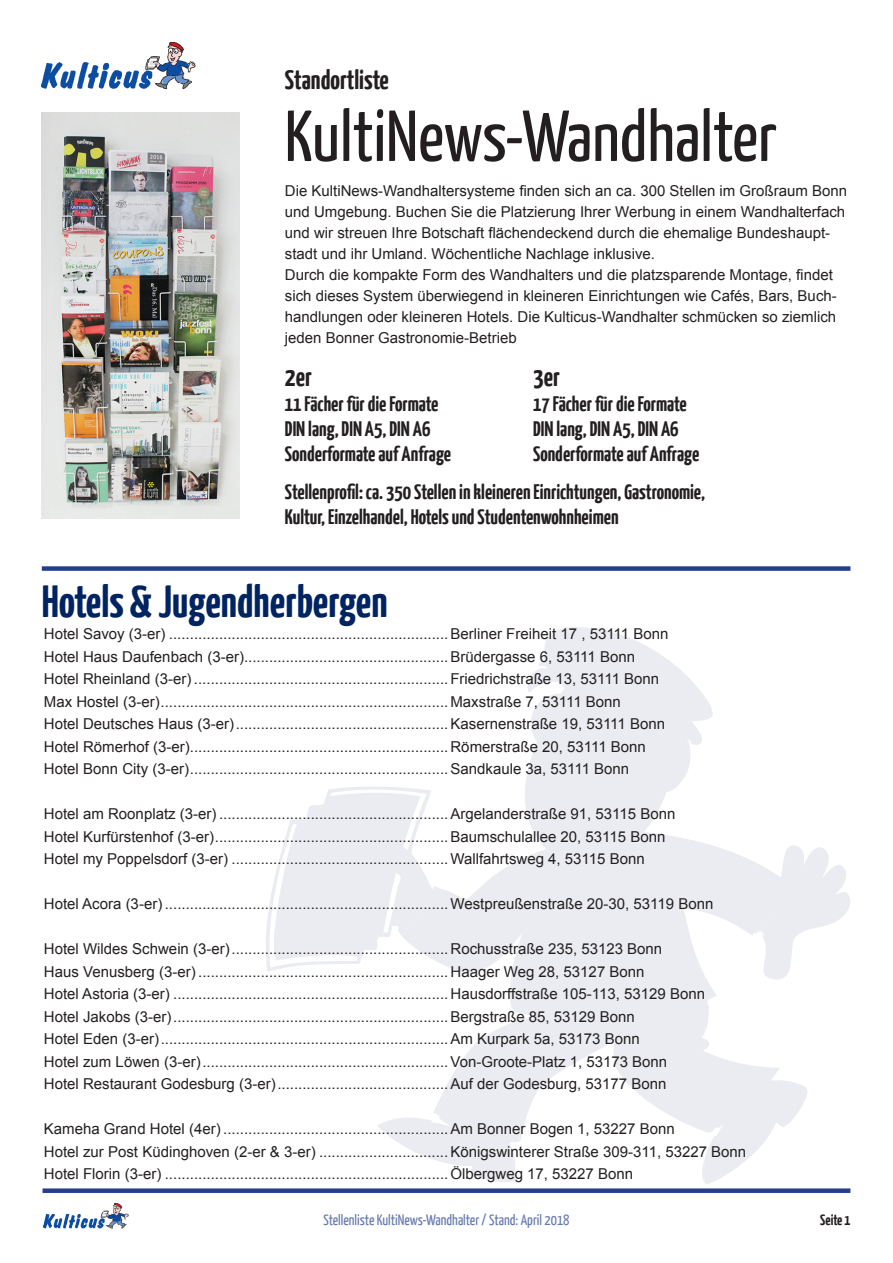
<style>
.page{position:relative;width:893px;height:1263px;background:#fff}
.page>*{position:absolute;margin:0;border:0;box-sizing:border-box;transform-origin:0 0}
.t1{font:72px "Yanone Kaffeesatz";color:#231f20}
.t2{font:700 45px "Yanone Kaffeesatz";color:#002361}
.t3{font:700 27px "Yanone Kaffeesatz";color:#231f20}
.t4{font:700 21px/25.2px "Yanone Kaffeesatz";color:#231f20}
.t5{font:15px/22.5px "Arial";color:#231f20}
.t6{font:15px "Yanone Kaffeesatz";color:#253f8e}
.t7{font:700 15px "Yanone Kaffeesatz";color:#231f20}
</style>
<div class="page">
<img style="left:44px;top:1203px;width:85px;height:26px">
<div style="left:43px;top:1188px;width:807px;height:5px;background:#253f8e"></div>
<svg style="left:266px;top:627px;width:584px;height:557px"></svg>
<img style="left:42px;top:43px;width:154px;height:47px">
<img style="left:42px;top:113px;width:198px;height:405px">
<div style="left:42px;top:566px;width:808px;height:5px;background:#253f8e"></div>
<h3 class="t3" style="left:285px;top:63px;width:106px">Standortliste</h3>
<h1 class="t1" style="left:285px;top:92px;width:494px">KultiNews-Wandhalter</h1>
<p class="t5" style="left:285px;top:180px;width:564px;line-height:21px">Die KultiNews-Wandhaltersysteme finden sich an ca. 300 Stellen im Großraum Bonn und Umgebung. Buchen Sie die Platzierung Ihrer Werbung in einem Wandhalterfach und wir streuen Ihre Botschaft flächendeckend durch die ehemalige Bundeshaupt&shy;stadt und ihr Umland. Wöchentliche Nachlage inklusive.<br>Durch die kompakte Form des Wandhalters und die platzsparende Montage, findet sich dieses System überwiegend in kleineren Einrichtungen wie Cafés, Bars, Buch&shy;handlungen oder kleineren Hotels. Die Kulticus-Wandhalter schmücken so ziemlich jeden Bonner Gastronomie-Betrieb</p>
<h3 class="t3" style="left:533px;top:360px;width:28px">3er</h3>
<h3 class="t4" style="left:533px;top:390px;width:168px">17 Fächer für die Formate<br>DIN lang, DIN A5, DIN A6<br>Sonderformate auf Anfrage</h3>
<h3 class="t4" style="left:285px;top:479px;width:422px">Stellenprofil: ca. 350 Stellen in kleineren Einrichtungen, Gastronomie,<br>Kultur, Einzelhandel, Hotels und Studentenwohnheimen</h3>
<h3 class="t3" style="left:285px;top:360px;width:28px">2er</h3>
<h3 class="t4" style="left:285px;top:390px;width:168px">11 Fächer für die Formate<br>DIN lang, DIN A5, DIN A6<br>Sonderformate auf Anfrage</h3>
<h2 class="t2" style="left:42px;top:573px;width:347px">Hotels &amp; Jugendherbergen</h2>
<p class="t5" style="left:44px;top:623px;width:626px">Hotel Savoy (3-er) ...................................................................Berliner Freiheit 17 , 53111 Bonn Hotel Haus Daufenbach (3-er).................................................Brüdergasse 6, 53111 Bonn Hotel Rheinland (3-er) .............................................................Friedrichstraße 13, 53111 Bonn Max Hostel (3-er)..................................................................... Maxstraße 7, 53111 Bonn<br>Hotel Deutsches Haus (3-er)...................................................Kasernenstraße 19, 53111 Bonn Hotel Römerhof (3-er)..............................................................Römerstraße 20, 53111 Bonn Hotel Bonn City (3-er)..............................................................Sandkaule 3a, 53111 Bonn</p>
<p class="t5" style="left:44px;top:803px;width:633px">Hotel am Roonplatz (3-er) .......................................................Argelanderstraße 91, 53115 Bonn<br>Hotel Kurfürstenhof (3-er)........................................................Baumschulallee 20, 53115 Bonn<br>Hotel my Poppelsdorf (3-er) ....................................................Wallfahrtsweg 4, 53115 Bonn</p>
<p class="t5" style="left:44px;top:893px;width:671px">Hotel Acora (3-er) ....................................................................Westpreußenstraße 20-30, 53119 Bonn</p>
<p class="t5" style="left:44px;top:938px;width:663px">Hotel Wildes Schwein (3-er)....................................................Rochusstraße 235, 53123 Bonn<br>Haus Venusberg (3-er) ............................................................Haager Weg 28, 53127 Bonn<br>Hotel Astoria (3-er) ..................................................................Hausdorffstraße 105-113, 53129 Bonn Hotel Jakobs (3-er)..................................................................Bergstraße 85, 53129 Bonn<br>Hotel Eden (3-er).....................................................................Am Kurpark 5a, 53173 Bonn<br>Hotel zum Löwen (3-er)...........................................................Von-Groote-Platz 1, 53173 Bonn Hotel Restaurant Godesburg (3-er).........................................Auf der Godesburg, 53177 Bonn</p>
<p class="t5" style="left:44px;top:1118px;width:704px">Kameha Grand Hotel (4er) ......................................................Am Bonner Bogen 1, 53227 Bonn<br>Hotel zur Post Küdinghoven (2-er &amp; 3-er) ...............................Königswinterer Straße 309-311, 53227 Bonn<br>Hotel Florin (3-er) ....................................................................Ölbergweg 17, 53227 Bonn</p>
<p class="t6" style="left:323px;top:1210px;width:248px">Stellenliste KultiNews-Wandhalter / Stand: April 2018</p>
<p class="t7" style="left:820px;top:1210px;width:32px">Seite 1</p>
</div>
